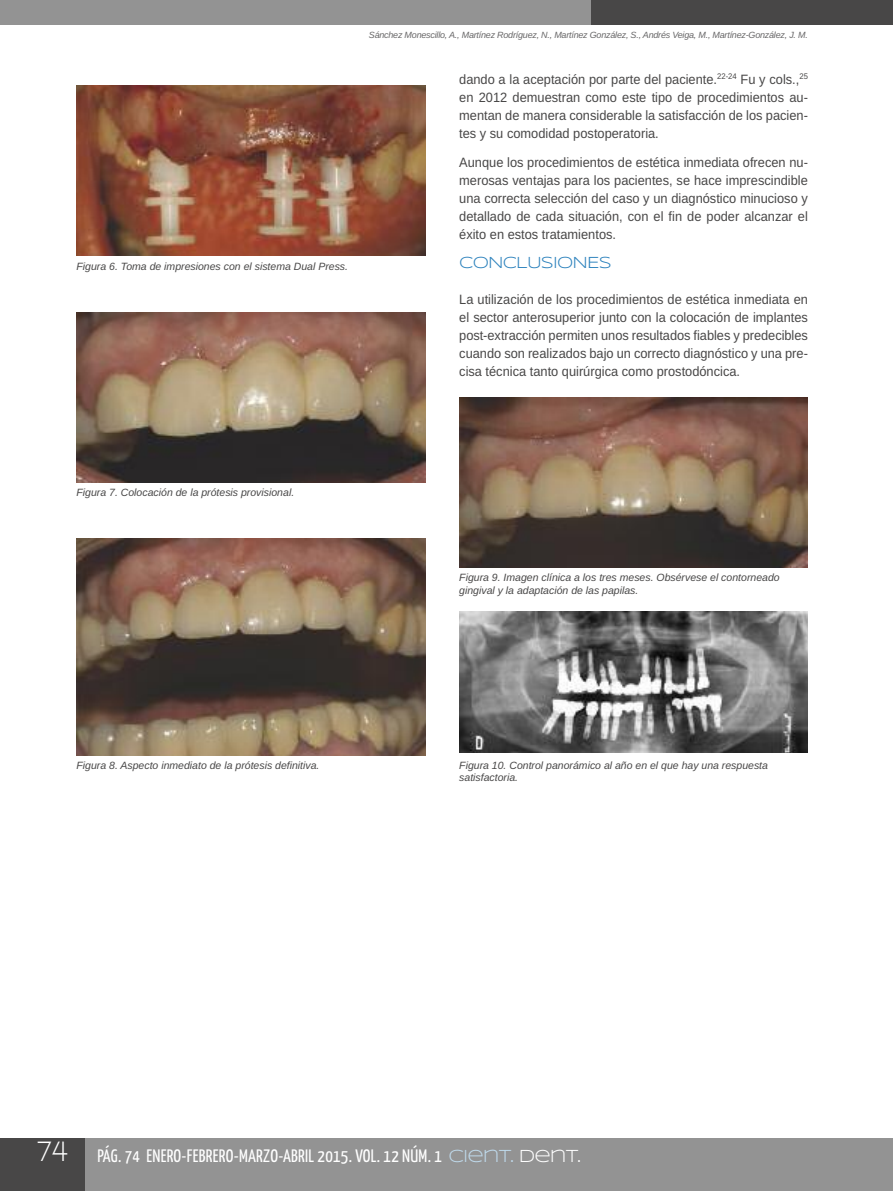
<style>
.page{position:relative;width:893px;height:1191px;background:#fff}
.page>*{position:absolute;margin:0;border:0;box-sizing:border-box;transform-origin:0 0}
.t1{font:18px "Yanone Kaffeesatz";letter-spacing:.015em;color:#fff}
.t2{font:16.5px "Syncopate";letter-spacing:-.05em;color:#2b81bc}
.t3{font:13.5px/18px "Arimo";color:#484747;text-align:justify;scale:.95 1}
.t4{font:italic 10.5px/12.6px "Arimo";color:#484747}
.t5{font:italic 9px "Arimo";letter-spacing:-.025em;color:#686768}
.s1{font-family:"Walkway";font-weight:700;font-size:30px}
.s2{font-family:"Syncopate";color:#bfd9eb}
.s3{font-family:"Syncopate"}
</style>
<div class="page">
<div style="left:0;top:1138px;width:893px;height:53px;background:#939393"></div>
<div style="left:0;top:0;width:599px;height:25px;background:#939393"></div>
<div style="left:591px;top:0;width:302px;height:25px;background:#484747"></div>
<div style="left:0;top:1138px;width:85px;height:53px;background:#484747"></div>
<img style="left:77px;top:85px;width:348px;height:170px">
<img style="left:77px;top:313px;width:348px;height:170px">
<img style="left:77px;top:539px;width:348px;height:216px">
<img style="left:459px;top:398px;width:348px;height:170px">
<img style="left:459px;top:611px;width:349px;height:142px">
<p class="t4" style="left:77px;top:260px;width:273px">Figura 6. Toma de impresiones con el sistema Dual Press.</p>
<p class="t5" style="left:369px;top:30px;width:440px">Sánchez Monescillo, A., Martínez Rodríguez, N., Martínez González, S., Andrés Veiga, M., Martínez-González, J. M.</p>
<p class="t3" style="left:459px;top:70px;width:369px">dando a la aceptación por parte del paciente.<sup>22-24</sup> Fu y cols.,<sup>25 </sup>en 2012 demuestran como este tipo de procedimientos au&shy;mentan de manera considerable la satisfacción de los pacien&shy;tes y su comodidad postoperatoria.</p>
<p class="t3" style="left:459px;top:153px;width:369px">Aunque los procedimientos de estética inmediata ofrecen nu&shy;merosas ventajas para los pacientes, se hace imprescindible una correcta selección del caso y un diagnóstico minucioso y detallado de cada situación, con el fin de poder alcanzar el éxito en estos tratamientos.</p>
<p class="t2" style="left:459px;top:253px;width:154px">CONCLUSIONES</p>
<p class="t3" style="left:459px;top:290px;width:369px">La utilización de los procedimientos de estética inmediata en el sector anterosuperior junto con la colocación de implantes post-extracción permiten unos resultados fiables y predecibles cuando son realizados bajo un correcto diagnóstico y una pre&shy;cisa técnica tanto quirúrgica como prostodóncica.</p>
<p class="t4" style="left:77px;top:486px;width:219px">Figura 7. Colocación de la prótesis provisional.</p>
<p class="t4" style="left:459px;top:571px;width:322px">Figura 9. Imagen clínica a los tres meses. Obsérvese el contorneado gingival y la adaptación de las papilas.</p>
<p class="t4" style="left:77px;top:759px;width:244px">Figura 8. Aspecto inmediato de la prótesis definitiva.</p>
<p class="t4" style="left:459px;top:759px;width:310px">Figura 10. Control panorámico al año en el que hay una respuesta satisfactoria.</p>
<h1 class="t1" style="left:37px;top:1144px;width:546px"><span class="s1">74</span> PÁG. 74 ENERO-FEBRERO-MARZO-ABRIL 2015. VOL. 12 NÚM. 1 <span class="s2">CIENT.</span> <span class="s3">DENT.</span></h1>
</div>
